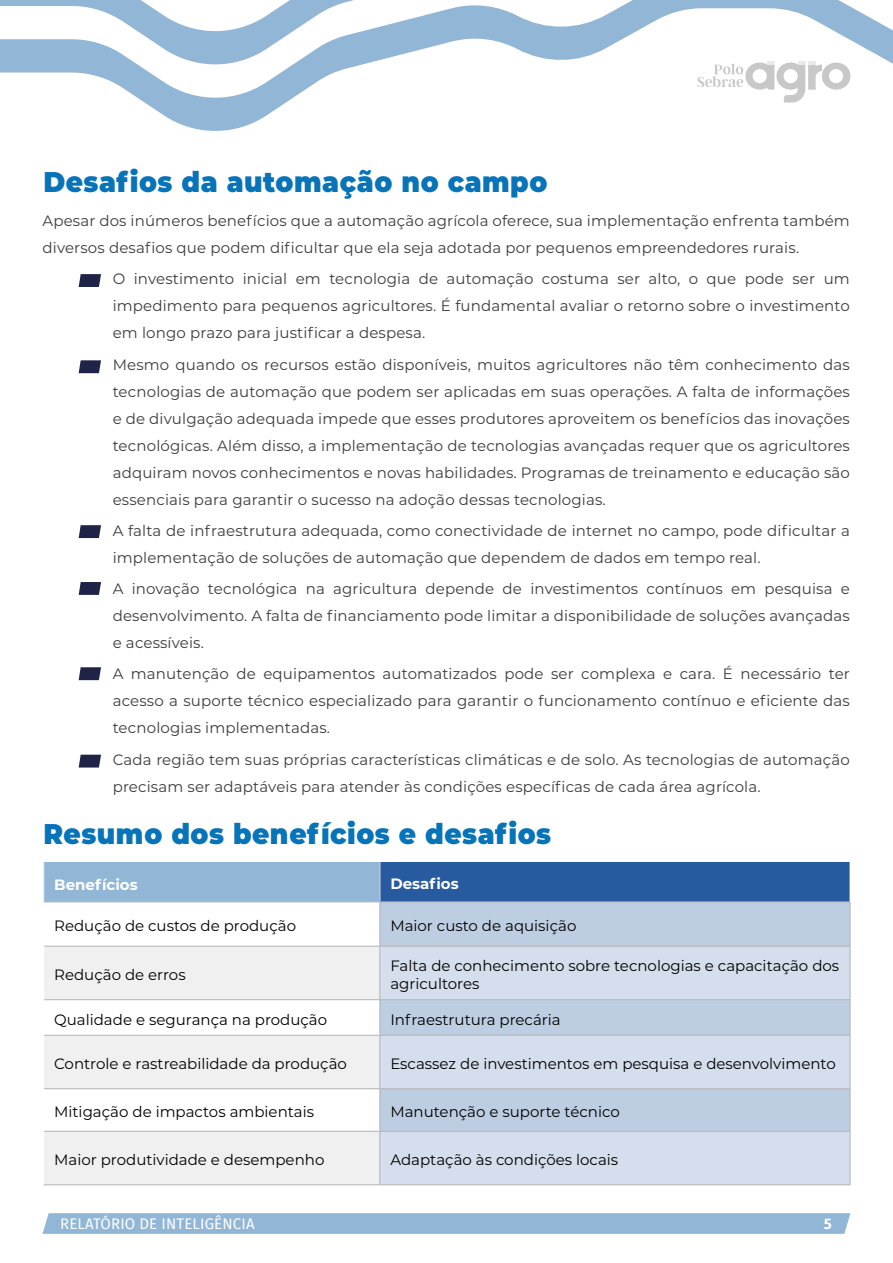
<style>
.page{position:relative;width:893px;height:1263px;background:#fff}
.page>*{position:absolute;margin:0;border:0;box-sizing:border-box;transform-origin:0 0}
.t1{font:900 28.5px "Montserrat";letter-spacing:.02em;color:#0774b9;scale:.93 1}
.t2{font:15px/27px "Montserrat";letter-spacing:.01em;color:#3c3c3c;text-align:justify}
.t3{font:15px/18px "Montserrat";color:#000}
.t4{font:15px "Fira Sans";letter-spacing:.01em;color:#fff}
.t5{font:700 15px "Montserrat";color:#fff}
.t6{font:700 15px "Campuni";color:#fff}
</style>
<div class="page">
<svg style="left:0;top:70px;width:851px;height:61px"></svg>
<svg style="left:0;top:3px;width:893px;height:67px"></svg>
<svg style="left:0;top:0;width:844px;height:3px"></svg>
<svg style="left:43px;top:1213px;width:807px;height:21px;background:#93b7d6"></svg>
<svg style="left:697px;top:61px;width:153px;height:42px"></svg>
<svg style="left:79px;top:274px;width:22px;height:13px"></svg>
<svg style="left:79px;top:360px;width:22px;height:13px"></svg>
<svg style="left:79px;top:525px;width:22px;height:13px"></svg>
<svg style="left:79px;top:582px;width:22px;height:13px"></svg>
<svg style="left:79px;top:667px;width:22px;height:13px"></svg>
<svg style="left:79px;top:755px;width:22px;height:12px"></svg>
<div style="left:44px;top:861px;width:336px;height:41px;background:#91b6d6"></div>
<div style="left:380px;top:861px;width:470px;height:41px;background:#285aa0"></div>
<svg style="left:44px;top:902px;width:335px;height:44px"></svg>
<div style="left:380px;top:902px;width:470px;height:44px;background:#becee2"></div>
<svg style="left:44px;top:947px;width:335px;height:237px;fill:#f0f0f0"></svg>
<svg style="left:380px;top:947px;width:470px;height:237px;background:#ccd8e8"></svg>
<hr style="left:379px;top:902px;width:1px;height:44px;background:#b3b2b2">
<hr style="left:850px;top:902px;width:1px;height:44px;background:#b3b2b2">
<hr style="left:379px;top:946px;width:1px;height:53px;background:#b3b2b2">
<hr style="left:850px;top:946px;width:1px;height:54px;background:#b3b2b2">
<hr style="left:379px;top:1000px;width:1px;height:35px;background:#b3b2b2">
<hr style="left:850px;top:1000px;width:1px;height:35px;background:#b3b2b2">
<hr style="left:379px;top:1035px;width:1px;height:53px;background:#b3b2b2">
<hr style="left:850px;top:1035px;width:1px;height:54px;background:#b3b2b2">
<hr style="left:379px;top:1089px;width:1px;height:42px;background:#b3b2b2">
<hr style="left:850px;top:1089px;width:1px;height:42px;background:#b3b2b2">
<hr style="left:379px;top:1132px;width:1px;height:52px;background:#b3b2b2">
<hr style="left:850px;top:1131px;width:1px;height:53px;background:#b3b2b2">
<hr style="left:43px;top:901px;width:337px;height:1px;background:#b3b2b2">
<hr style="left:380px;top:901px;width:470px;height:1px;background:#b3b2b2">
<hr style="left:44px;top:999px;width:336px;height:1px;background:#b3b2b2">
<hr style="left:380px;top:999px;width:470px;height:1px;background:#b3b2b2">
<hr style="left:44px;top:1088px;width:336px;height:1px;background:#b3b2b2">
<hr style="left:380px;top:1088px;width:470px;height:1px;background:#b3b2b2">
<hr style="left:44px;top:946px;width:336px;height:1px;background:#b3b2b2">
<hr style="left:380px;top:946px;width:470px;height:1px;background:#b3b2b2">
<hr style="left:44px;top:1035px;width:336px;height:1px;background:#b3b2b2">
<hr style="left:380px;top:1035px;width:470px;height:1px;background:#b3b2b2">
<hr style="left:44px;top:1131px;width:336px;height:1px;background:#b3b2b2">
<hr style="left:380px;top:1131px;width:470px;height:1px;background:#b3b2b2">
<hr style="left:43px;top:1184px;width:337px;height:1px;background:#b3b2b2">
<hr style="left:380px;top:1184px;width:470px;height:1px;background:#b3b2b2">
<hr style="left:43px;top:861px;width:337px;height:1px;background:#fff">
<hr style="left:380px;top:861px;width:470px;height:1px;background:#fff">
<hr style="left:379px;top:862px;width:1px;height:39px;background:#fff">
<h1 class="t1" style="left:43px;top:161px;width:543px">Desafios da automação no campo</h1>
<p class="t2" style="left:43px;top:207px;width:809px">Apesar dos inúmeros benefícios que a automação agrícola oferece, sua implementação enfrenta também diversos desafios que podem dificultar que ela seja adotada por pequenos empreendedores rurais.</p>
<p class="t2" style="left:113px;top:265px;width:739px">O investimento inicial em tecnologia de automação costuma ser alto, o que pode ser um impedimento para pequenos agricultores. É fundamental avaliar o retorno sobre o investimento em longo prazo para justificar a despesa.</p>
<p class="t2" style="left:113px;top:350px;width:739px">Mesmo quando os recursos estão disponíveis, muitos agricultores não têm conhecimento das tecnologias de automação que podem ser aplicadas em suas operações. A falta de informações e de divulgação adequada impede que esses produtores aproveitem os benefícios das inovações tecnológicas. Além disso, a implementação de tecnologias avançadas requer que os agricultores adquiram novos conhecimentos e novas habilidades. Programas de treinamento e educação são essenciais para garantir o sucesso na adoção dessas tecnologias.</p>
<p class="t2" style="left:113px;top:516px;width:739px">A falta de infraestrutura adequada, como conectividade de internet no campo, pode dificultar a implementação de soluções de automação que dependem de dados em tempo real.</p>
<p class="t2" style="left:113px;top:575px;width:739px">A inovação tecnológica na agricultura depende de investimentos contínuos em pesquisa e desenvolvimento. A falta de financiamento pode limitar a disponibilidade de soluções avançadas e acessíveis.</p>
<p class="t2" style="left:113px;top:660px;width:739px">A manutenção de equipamentos automatizados pode ser complexa e cara. É necessário ter acesso a suporte técnico especializado para garantir o funcionamento contínuo e eficiente das tecnologias implementadas.</p>
<p class="t2" style="left:113px;top:745px;width:739px">Cada região tem suas próprias características climáticas e de solo. As tecnologias de automação precisam ser adaptáveis para atender às condições específicas de cada área agrícola.</p>
<h1 class="t1" style="left:43px;top:812px;width:548px">Resumo dos benefícios e desafios</h1>
<p class="t5" style="left:54px;top:874px;width:85px">Benefícios</p>
<p class="t5" style="left:390px;top:873px;width:70px">Desafios</p>
<p class="t3" style="left:54px;top:916px;width:243px">Redução de custos de produção</p>
<p class="t3" style="left:390px;top:916px;width:188px">Maior custo de aquisição</p>
<p class="t3" style="left:54px;top:965px;width:133px">Redução de erros</p>
<p class="t3" style="left:390px;top:956px;width:450px">Falta de conhecimento sobre tecnologias e capacitação dos agricultores</p>
<p class="t3" style="left:54px;top:1010px;width:275px">Qualidade e segurança na produção</p>
<p class="t3" style="left:390px;top:1010px;width:172px">Infraestrutura precária</p>
<p class="t3" style="left:54px;top:1054px;width:294px">Controle e rastreabilidade da produção</p>
<p class="t3" style="left:390px;top:1054px;width:447px">Escassez de investimentos em pesquisa e desenvolvimento</p>
<p class="t3" style="left:54px;top:1102px;width:261px">Mitigação de impactos ambientais</p>
<p class="t3" style="left:390px;top:1102px;width:231px">Manutenção e suporte técnico</p>
<p class="t3" style="left:54px;top:1150px;width:272px">Maior produtividade e desempenho</p>
<p class="t3" style="left:390px;top:1150px;width:229px">Adaptação às condições locais</p>
<p class="t4" style="left:60px;top:1213px;width:196px">RELATÓRIO DE INTELIGÊNCIA</p>
<p class="t6" style="left:823px;top:1214px;width:10px">5</p>
</div>
